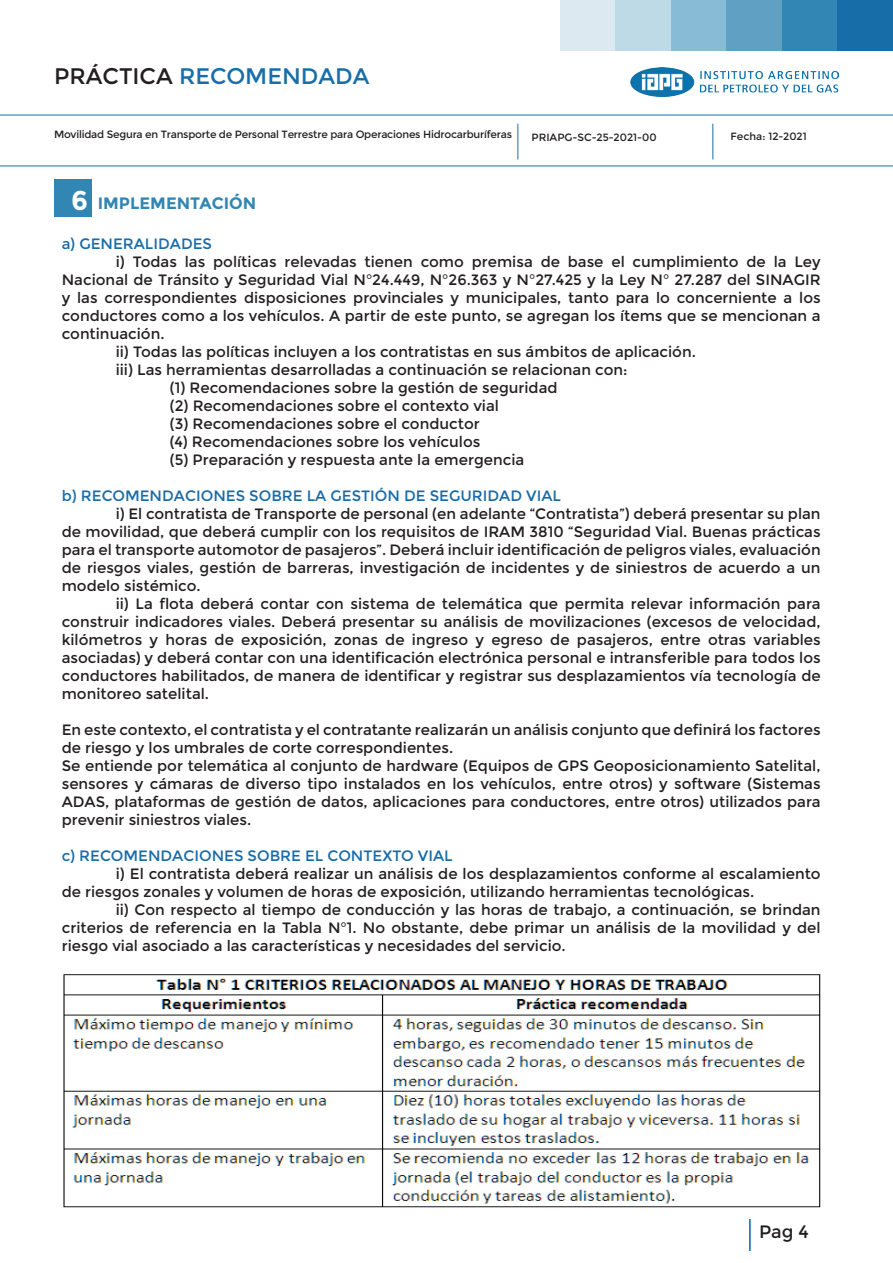
<style>
.page{position:relative;width:893px;height:1263px;background:#fff}
.page>*{position:absolute;margin:0;border:0;box-sizing:border-box;transform-origin:0 0}
.t1{font:22.5px "Montserrat";color:#176ea9}
.t2{font:18px "Montserrat";color:#231f20}
.t3{font:700 16.5px "Montserrat";color:#3386b3}
.t4{font:15px/18px "Montserrat";color:#231f20;text-align:justify}
.t5{font:15px "Montserrat";color:#196ba7}
.t6{font:10.5px "Montserrat";letter-spacing:-.02em;color:#231f20}
.t7{font:10.5px "Montserrat";color:#231f20}
.s1{color:#231f20}
.s2{font-size:27px;color:#fff}
</style>
<div class="page">
<div style="left:560px;top:0;width:56px;height:50px;background:#dce9f0"></div>
<div style="left:616px;top:0;width:55px;height:50px;background:#bedae6"></div>
<div style="left:671px;top:0;width:56px;height:50px;background:#88bcd6"></div>
<div style="left:727px;top:0;width:55px;height:50px;background:#60a0c2"></div>
<div style="left:782px;top:0;width:55px;height:50px;background:#3186b4"></div>
<div style="left:837px;top:0;width:56px;height:50px;background:#176da8"></div>
<hr style="left:749px;top:1213px;width:2px;height:38px;background:#0067a5">
<hr style="left:0;top:115px;width:893px;height:1px;background:#176ea9">
<hr style="left:518px;top:124px;width:1px;height:35px;background:#176ea9">
<hr style="left:713px;top:124px;width:1px;height:35px;background:#176ea9">
<hr style="left:0;top:166px;width:893px;height:1px;background:#176ea9">
<img style="left:630px;top:67px;width:209px;height:30px">
<div style="left:54px;top:179px;width:38px;height:38px;background:#3186b4"></div>
<img style="left:63px;top:974px;width:758px;height:244px">
<h1 class="t1" style="left:54px;top:63px;width:317px"><span class="s1">PRÁCTICA</span> RECOMENDADA</h1>
<p class="t6" style="left:54px;top:128px;width:460px">Movilidad Segura en Transporte de Personal Terrestre para Operaciones Hidrocarburíferas</p>
<p class="t7" style="left:531px;top:131px;width:127px">PRIAPG-SC-25-2021-00</p>
<p class="t7" style="left:730px;top:130px;width:78px">Fecha: 12-2021</p>
<p class="t3" style="left:71px;top:194px;width:187px"><span class="s2">6</span> IMPLEMENTACIÓN</p>
<p class="t5" style="left:62px;top:235px;width:152px">a) GENERALIDADES</p>
<p class="t4" style="left:116px;top:253px;width:706px">i) Todas las políticas relevadas tienen como premisa de base el cumplimiento de la Ley</p>
<p class="t4" style="left:62px;top:271px;width:760px">Nacional de Tránsito y Seguridad Vial N°24.449, N°26.363 y N°27.425 y la Ley N° 27.287 del SINAGIR</p>
<p class="t4" style="left:62px;top:289px;width:760px">y las correspondientes disposiciones provinciales y municipales, tanto para lo concerniente a los</p>
<p class="t4" style="left:62px;top:307px;width:760px">conductores como a los vehículos. A partir de este punto, se agregan los ítems que se mencionan a</p>
<p class="t4" style="left:62px;top:325px;width:104px">continuación.</p>
<p class="t4" style="left:116px;top:343px;width:582px">ii) Todas las políticas incluyen a los contratistas en sus ámbitos de aplicación.</p>
<p class="t4" style="left:116px;top:361px;width:513px">iii) Las herramientas desarrolladas a continuación se relacionan con:</p>
<p class="t4" style="left:170px;top:379px;width:389px">(1) Recomendaciones sobre la gestión de seguridad</p>
<p class="t4" style="left:170px;top:397px;width:331px">(2) Recomendaciones sobre el contexto vial</p>
<p class="t4" style="left:170px;top:415px;width:312px">(3) Recomendaciones sobre el conductor</p>
<p class="t4" style="left:170px;top:433px;width:312px">(4) Recomendaciones sobre los vehículos</p>
<p class="t4" style="left:170px;top:451px;width:356px">(5) Preparación y respuesta ante la emergencia</p>
<p class="t5" style="left:62px;top:487px;width:501px">b) RECOMENDACIONES SOBRE LA GESTIÓN DE SEGURIDAD VIAL</p>
<p class="t4" style="left:62px;top:505px;width:760px;text-indent:54px">i) El contratista de Transporte de personal (en adelante “Contratista”) deberá presentar su plan de movilidad, que deberá cumplir con los requisitos de IRAM 3810 “Seguridad Vial. Buenas prácticas para el transporte automotor de pasajeros”. Deberá incluir identificación de peligros viales, evaluación de riesgos viales, gestión de barreras, investigación de incidentes y de siniestros de acuerdo a un modelo sistémico.</p>
<p class="t4" style="left:62px;top:595px;width:760px;text-indent:54px">ii) La flota deberá contar con sistema de telemática que permita relevar información para construir indicadores viales. Deberá presentar su análisis de movilizaciones (excesos de velocidad, kilómetros y horas de exposición, zonas de ingreso y egreso de pasajeros, entre otras variables asociadas) y deberá contar con una identificación electrónica personal e intransferible para todos los conductores habilitados, de manera de identificar y registrar sus desplazamientos vía tecnología de monitoreo satelital.</p>
<p class="t4" style="left:62px;top:721px;width:760px;text-align:left">En este contexto, el contratista y el contratante realizarán un análisis conjunto que definirá los factores de riesgo y los umbrales de corte correspondientes.<br>Se entiende por telemática al conjunto de hardware (Equipos de GPS Geoposicionamiento Satelital, sensores y cámaras de diverso tipo instalados en los vehículos, entre otros) y software (Sistemas ADAS, plataformas de gestión de datos, aplicaciones para conductores, entre otros) utilizados para prevenir siniestros viales.</p>
<p class="t5" style="left:62px;top:847px;width:392px">c) RECOMENDACIONES SOBRE EL CONTEXTO VIAL</p>
<p class="t4" style="left:62px;top:865px;width:760px;text-indent:54px">i) El contratista deberá realizar un análisis de los desplazamientos conforme al escalamiento de riesgos zonales y volumen de horas de exposición, utilizando herramientas tecnológicas.</p>
<p class="t4" style="left:62px;top:901px;width:760px;text-indent:54px">ii) Con respecto al tiempo de conducción y las horas de trabajo, a continuación, se brindan criterios de referencia en la Tabla N°1. No obstante, debe primar un análisis de la movilidad y del riesgo vial asociado a las características y necesidades del servicio.</p>
<p class="t2" style="left:759px;top:1221px;width:51px">Pag 4</p>
</div>
